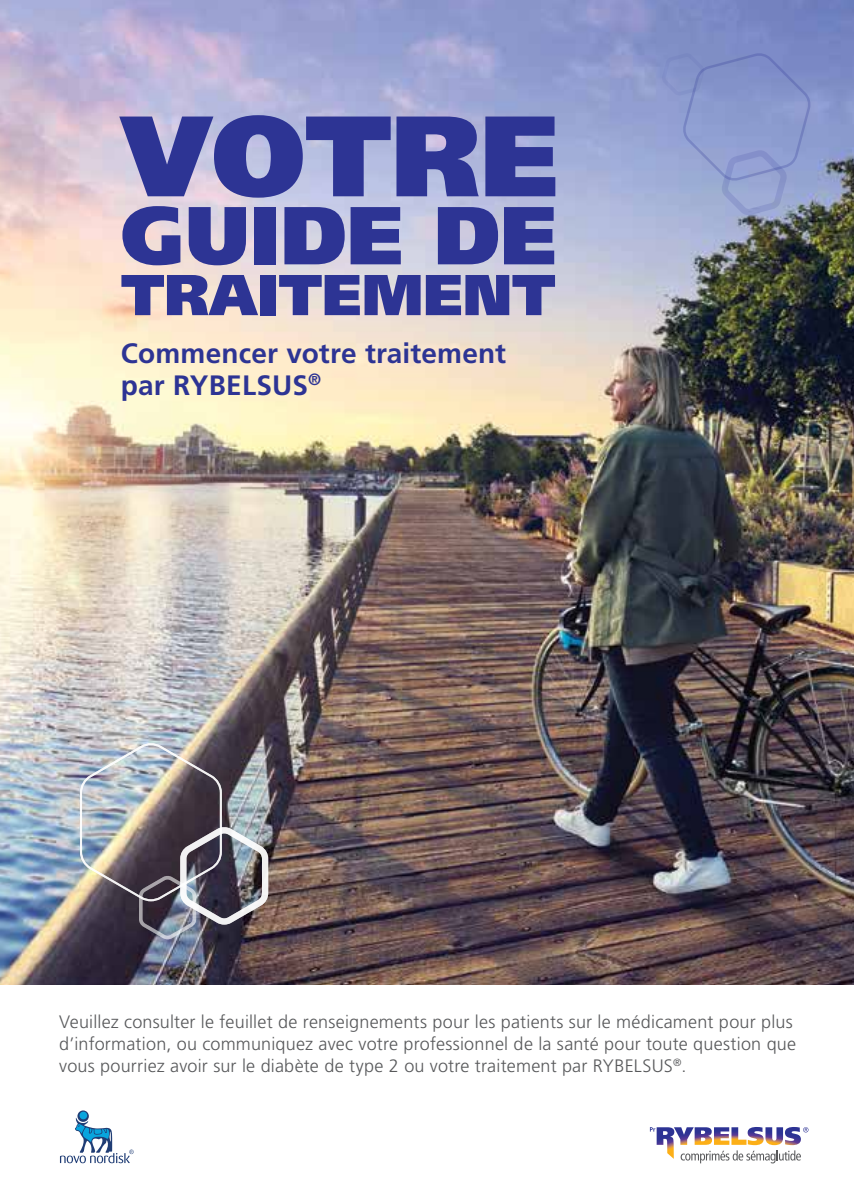
<style>
.page{position:relative;width:854px;height:1196px;background:#fff}
.page>*{position:absolute;margin:0;border:0;box-sizing:border-box;transform-origin:0 0}
.t1{font:900 114.2px "Frutiger";color:#2d3494}
.t2{font:900 82px "Frutiger";color:#2d3494}
.t3{font:900 57.6px "Frutiger";color:#2d3494}
.t4{font:700 28px/32px "Frutiger";letter-spacing:.005em;color:#2d3494}
.t5{font:300 18px/22px "Frutiger";letter-spacing:.01em;color:#58595b}
</style>
<div class="page">
<img style="left:0;top:0;width:854px;height:984px">
<img style="left:79px;top:741px;width:191px;height:200px">
<svg style="left:659px;top:50px;width:153px;height:170px"></svg>
<svg style="left:650px;top:1127px;width:158px;height:36px"></svg>
<svg style="left:77px;top:1110px;width:12px;height:11px"></svg>
<div style="left:79px;top:1111px;width:8px;height:8px;background:#08a5de;border-radius:50%"></div>
<svg style="left:60px;top:1117px;width:74px;height:46px"></svg>
<svg style="left:0;top:0;width:9px;height:4px"></svg>
<svg style="left:846px;top:0;width:8px;height:4px"></svg>
<h1 class="t1" style="left:121px;top:86px;width:439px">VOTRE</h1>
<h2 class="t2" style="left:121px;top:185px;width:437px">GUIDE DE</h2>
<h3 class="t3" style="left:121px;top:260px;width:436px">TRAITEMENT</h3>
<h3 class="t4" style="left:121px;top:337px;width:387px">Commencer votre traitement par RYBELSUS<sup>®</sup></h3>
<p class="t5" style="left:59px;top:1010px;width:738px">Veuillez consulter le feuillet de renseignements pour les patients sur le médicament pour plus d’information, ou communiquez avec votre professionnel de la santé pour toute question que vous pourriez avoir sur le diabète de type 2 ou votre traitement par RYBELSUS<sup>®</sup>.</p>
</div>
